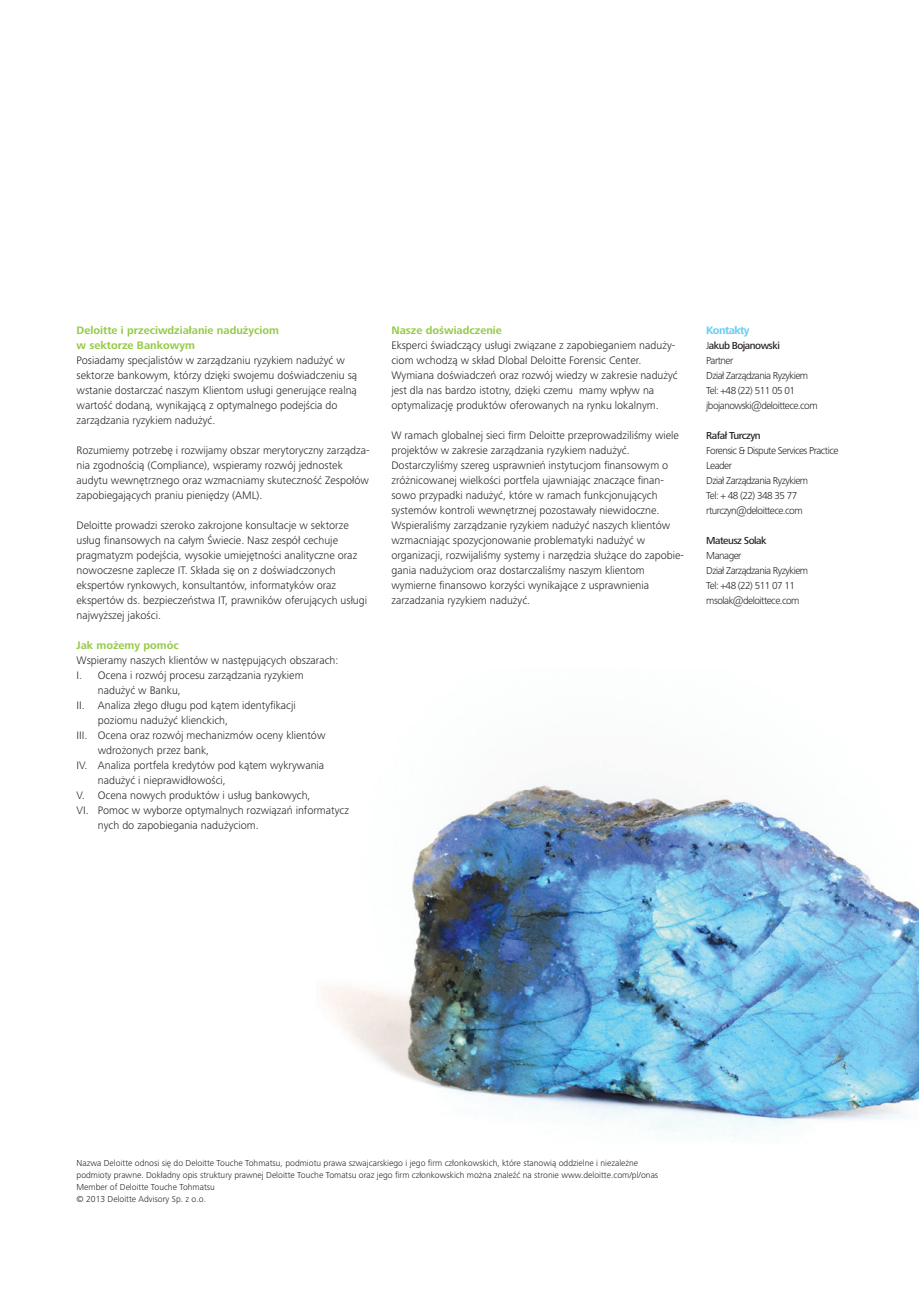
<style>
.page{position:relative;width:919px;height:1289px;background:#fff}
.page>*{position:absolute;margin:0;border:0;box-sizing:border-box;transform-origin:0 0}
.t1{font:300 11.25px/15px "Frutiger Next Pro";color:#231f20}
.t2{font:700 11.25px/15px "Frutiger Next Pro";color:#97ca49}
.t3{font:700 11.25px "Frutiger Next Pro";letter-spacing:-.05em;color:#63cdf3}
.t4{font:300 10.5px/15px "Frutiger Next Pro";letter-spacing:-.05em;color:#231f20}
.t5{font:500 10.5px "Frutiger Next Pro";letter-spacing:-.05em;color:#231f20}
.t6{font:300 9px/12px "Frutiger Next Pro";color:#231f20}
.s1{font-weight:500}
</style>
<div class="page">
<img style="left:321px;top:784px;width:597px;height:353px">
<p class="t2" style="left:77px;top:323px;width:204px">Deloitte i przeciwdziałanie nadużyciom w sektorze Bankowym</p>
<p class="t1" style="left:77px;top:353px;width:282px">Posiadamy specjalistów w zarządzaniu ryzykiem nadużyć w sektorze bankowym, którzy dzięki swojemu doświadczeniu są wstanie dostarczać naszym Klientom usługi generujące realną wartość dodaną, wynikającą z optymalnego podejścia do zarządzania ryzykiem nadużyć.</p>
<p class="t1" style="left:77px;top:443px;width:294px">Rozumiemy potrzebę i rozwijamy obszar merytoryczny zarządza&shy;nia zgodnością (Compliance), wspieramy rozwój jednostek audytu wewnętrznego oraz wzmacniamy skuteczność Zespołów zapobiegających praniu pieniędzy (AML).</p>
<p class="t1" style="left:77px;top:518px;width:292px">Deloitte prowadzi szeroko zakrojone konsultacje w sektorze usług finansowych na całym Świecie. Nasz zespół cechuje pragmatyzm podejścia, wysokie umiejętności analityczne oraz nowoczesne zaplecze IT. Składa się on z doświadczonych ekspertów rynkowych, konsultantów, informatyków oraz ekspertów ds. bezpieczeństwa IT, prawników oferujących usługi najwyższej jakości.</p>
<p class="t2" style="left:77px;top:638px;width:104px">Jak możemy pomóc</p>
<p class="t1" style="left:77px;top:653px;width:263px">Wspieramy naszych klientów w następujących obszarach:</p>
<p class="t1" style="left:77px;top:668px;width:228px">I. Ocena i rozwój procesu zarządzania ryzykiem</p>
<p class="t1" style="left:98px;top:683px;width:84px">nadużyć w Banku,</p>
<p class="t1" style="left:77px;top:698px;width:221px">II. Analiza złego długu pod kątem identyfikacji</p>
<p class="t1" style="left:98px;top:713px;width:132px">poziomu nadużyć klienckich,</p>
<p class="t1" style="left:77px;top:728px;width:250px">III. Ocena oraz rozwój mechanizmów oceny klientów</p>
<p class="t1" style="left:98px;top:743px;width:113px">wdrożonych przez bank,</p>
<p class="t1" style="left:77px;top:758px;width:249px">IV. Analiza portfela kredytów pod kątem wykrywania</p>
<p class="t1" style="left:98px;top:773px;width:129px">nadużyć i nieprawidłowości,</p>
<p class="t1" style="left:77px;top:788px;width:235px">V. Ocena nowych produktów i usług bankowych,</p>
<p class="t1" style="left:77px;top:803px;width:274px">VI. Pomoc w wyborze optymalnych rozwiązań informatycz</p>
<p class="t1" style="left:98px;top:818px;width:162px">nych do zapobiegania nadużyciom.</p>
<p class="t2" style="left:391px;top:323px;width:112px">Nasze doświadczenie</p>
<p class="t1" style="left:391px;top:338px;width:288px">Eksperci świadczący usługi związane z zapobieganiem naduży&shy;ciom wchodzą w skład Dlobal Deloitte Forensic Center.<br>Wymiana doświadczeń oraz rozwój wiedzy w zakresie nadużyć jest dla nas bardzo istotny, dzięki czemu mamy wpływ na optymalizację produktów oferowanych na rynku lokalnym.</p>
<p class="t1" style="left:391px;top:428px;width:294px">W ramach globalnej sieci firm Deloitte przeprowadziliśmy wiele projektów w zakresie zarządzania ryzykiem nadużyć.<br>Dostarczyliśmy szereg usprawnień instytucjom finansowym o zróżnicowanej wielkości portfela ujawniając znaczące finan&shy;sowo przypadki nadużyć, które w ramach funkcjonujących systemów kontroli wewnętrznej pozostawały niewidoczne.<br>Wspieraliśmy zarządzanie ryzykiem nadużyć naszych klientów wzmacniając spozycjonowanie problematyki nadużyć w organizacji, rozwijaliśmy systemy i narzędzia służące do zapobie&shy;gania nadużyciom oraz dostarczaliśmy naszym klientom wymierne finansowo korzyści wynikające z usprawnienia zarzadzania ryzykiem nadużyć.</p>
<p class="t3" style="left:706px;top:324px;width:45px">Kontakty</p>
<p class="t4" style="left:706px;top:338px;width:113px">J<span class="s1">akub Bojanowski<br></span>Partner<br>Dział Zarządzania Ryzykiem<br>Tel: +48 (22) 511 05 01 jbojanowski@deloittece.com</p>
<p class="t5" style="left:706px;top:429px;width:56px">Rafał Turczyn</p>
<p class="t4" style="left:706px;top:443px;width:134px">Forensic &amp; Dispute Services Practice<br>Leader<br>Dział Zarządzania Ryzykiem<br>Tel: + 48 (22) 348 35 77 rturczyn@deloittece.com</p>
<p class="t5" style="left:706px;top:534px;width:62px">Mateusz Solak</p>
<p class="t4" style="left:706px;top:548px;width:103px">Manager<br>Dział Zarządzania Ryzykiem<br>Tel: +48 (22) 511 07 11 msolak@deloittece.com</p>
<p class="t6" style="left:77px;top:1156px;width:583px">Nazwa Deloitte odnosi się do Deloitte Touche Tohmatsu, podmiotu prawa szwajcarskiego i jego firm członkowskich, które stanowią oddzielne i niezależne podmioty prawne. Dokładny opis struktury prawnej Deloitte Touche Tomatsu oraz jego firm członkowskich można znaleźć na stronie www.deloitte.com/pl/onas Member of Deloitte Touche Tohmatsu<br>© 2013 Deloitte Advisory Sp. z o.o.</p>
</div>
